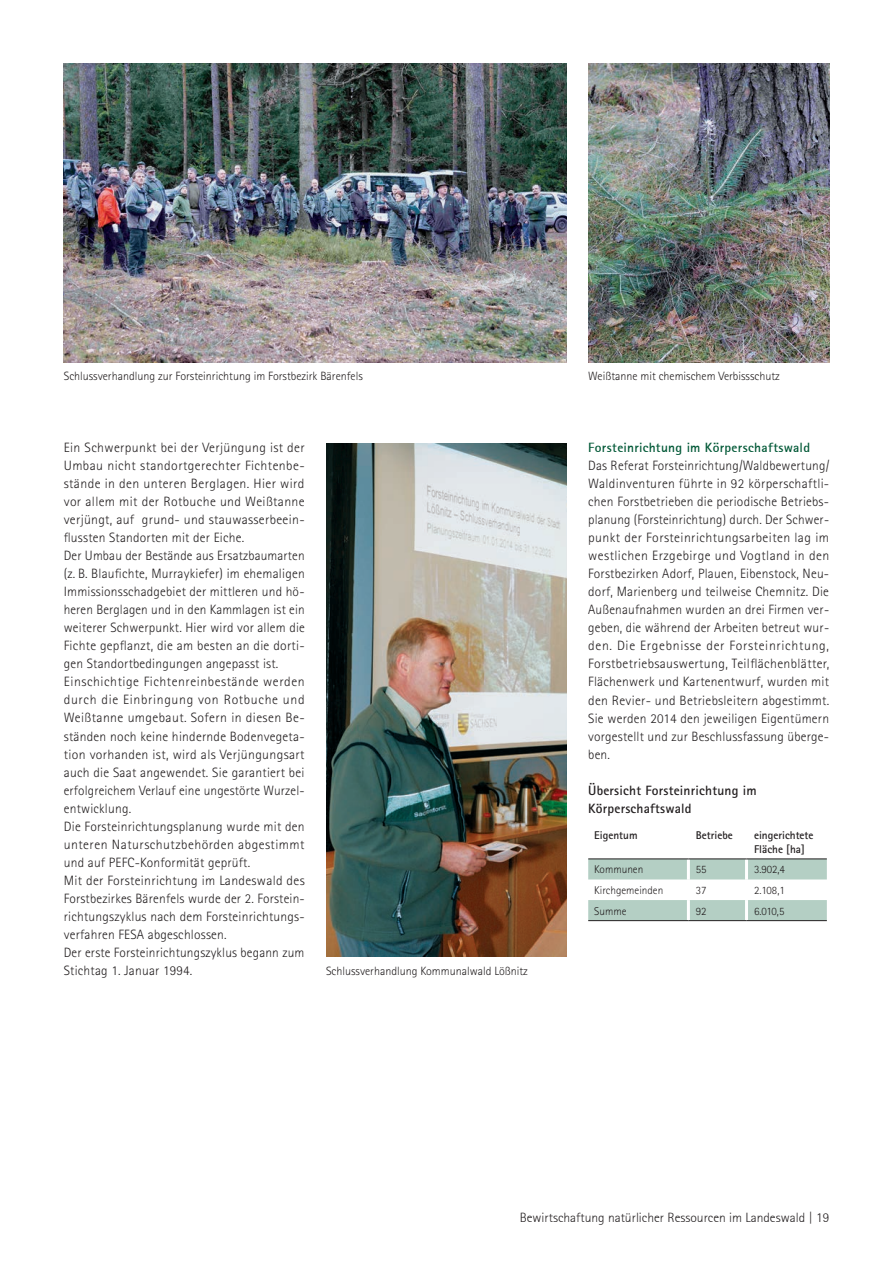
<style>
.page{position:relative;width:893px;height:1263px;background:#fff}
.page>*{position:absolute;margin:0;border:0;box-sizing:border-box;transform-origin:0 0}
.t1{font:300 13.5px/18px "Rotis Sans Serif";letter-spacing:.015em;color:#231f20;text-align:justify}
.t2{font:300 13.5px "Rotis Sans Serif 45";color:#231f20}
.kleine_Text-_Tabelle{font:700 13.5px/18px "Rotis Sans Serif";letter-spacing:.015em;color:#231f20}
.t3{font:700 13.5px "Rotis Sans Serif 65";letter-spacing:.02em;color:#005836}
.Figure{font:300 12px "Rotis Sans Serif";color:#231f20}
.Table{font:300 11.25px "Rotis Sans Serif";color:#231f20}
.Table-2{font:700 11.25px/13.5px "Rotis Sans Serif";color:#231f20}
</style>
<div class="page">
<img style="left:64px;top:64px;width:503px;height:298px">
<img style="left:588px;top:64px;width:241px;height:298px">
<svg style="left:588px;top:859px;width:239px;height:61px"></svg>
<hr style="left:687px;top:859px;width:3px;height:20px;background:#fff">
<hr style="left:745px;top:859px;width:3px;height:20px;background:#fff">
<hr style="left:687px;top:879px;width:3px;height:21px;background:#fff">
<hr style="left:745px;top:879px;width:3px;height:21px;background:#fff">
<hr style="left:687px;top:900px;width:3px;height:20px;background:#fff">
<hr style="left:745px;top:900px;width:3px;height:20px;background:#fff">
<hr style="left:588px;top:858px;width:100px;height:1px;background:#231f20">
<hr style="left:688px;top:858px;width:58px;height:1px;background:#231f20">
<hr style="left:746px;top:858px;width:81px;height:1px;background:#231f20">
<hr style="left:588px;top:920px;width:100px;height:1px;background:#231f20">
<hr style="left:688px;top:920px;width:58px;height:1px;background:#231f20">
<hr style="left:746px;top:920px;width:81px;height:1px;background:#231f20">
<img style="left:326px;top:443px;width:241px;height:513px">
<p class="Figure" style="left:64px;top:369px;width:301px">Schlussverhandlung zur Forsteinrichtung im Forstbezirk Bärenfels</p>
<p class="Figure" style="left:588px;top:369px;width:193px">Weißtanne mit chemischem Verbissschutz</p>
<p class="t1" style="left:64px;top:439px;width:243px">Ein Schwerpunkt bei der Verjüngung ist der Umbau nicht standortgerechter Fichtenbe&shy;stände in den unteren Berglagen. Hier wird vor allem mit der Rotbuche und Weißtanne verjüngt, auf grund- und stauwasserbeein&shy;flussten Standorten mit der Eiche.</p>
<p class="t1" style="left:64px;top:547px;width:243px">Der Umbau der Bestände aus Ersatzbaumarten (z. B. Blaufichte, Murraykiefer) im ehemaligen Immissionsschadgebiet der mittleren und hö&shy;heren Berglagen und in den Kammlagen ist ein weiterer Schwerpunkt. Hier wird vor allem die Fichte gepflanzt, die am besten an die dorti&shy;gen Standortbedingungen angepasst ist.</p>
<p class="t1" style="left:64px;top:673px;width:242px">Einschichtige Fichtenreinbestände werden durch die Einbringung von Rotbuche und Weißtanne umgebaut. Sofern in diesen Be&shy;ständen noch keine hindernde Bodenvegeta&shy;tion vorhanden ist, wird als Verjüngungsart auch die Saat angewendet. Sie garantiert bei erfolgreichem Verlauf eine ungestörte Wurzel&shy;entwicklung.</p>
<p class="t1" style="left:64px;top:817px;width:242px">Die Forsteinrichtungsplanung wurde mit den unteren Naturschutzbehörden abgestimmt und auf PEFC-Konformität geprüft.</p>
<p class="t1" style="left:64px;top:871px;width:242px">Mit der Forsteinrichtung im Landeswald des Forstbezirkes Bärenfels wurde der 2. Forstein&shy;richtungszyklus nach dem Forsteinrichtungs&shy;verfahren FESA abgeschlossen.</p>
<p class="t1" style="left:64px;top:943px;width:242px">Der erste Forsteinrichtungszyklus begann zum<br>Stichtag 1. Januar 1994.</p>
<p class="Figure" style="left:326px;top:963px;width:203px">Schlussverhandlung Kommunalwald Lößnitz</p>
<p class="t3" style="left:588px;top:439px;width:223px">Forsteinrichtung im Körperschaftswald</p>
<p class="t1" style="left:588px;top:457px;width:243px">Das Referat Forsteinrichtung/Waldbewertung/ Waldinventuren führte in 92 körperschaftli&shy;chen Forstbetrieben die periodische Betriebs&shy;planung (Forsteinrichtung) durch. Der Schwer&shy;punkt der Forsteinrichtungsarbeiten lag im westlichen Erzgebirge und Vogtland in den Forstbezirken Adorf, Plauen, Eibenstock, Neu&shy;dorf, Marienberg und teilweise Chemnitz. Die Außenaufnahmen wurden an drei Firmen ver&shy;geben, die während der Arbeiten betreut wur&shy;den. Die Ergebnisse der Forsteinrichtung, Forstbetriebsauswertung, Teilflächenblätter, Flächenwerk und Kartenentwurf, wurden mit den Revier- und Betriebsleitern abgestimmt.<br>Sie werden 2014 den jeweiligen Eigentümern vorgestellt und zur Beschlussfassung überge&shy;ben.</p>
<p class="kleine_Text-_Tabelle" style="left:588px;top:781px;width:170px">Übersicht Forsteinrichtung im<br>Körperschaftswald</p>
<p class="Table-2" style="left:594px;top:829px;width:45px">Eigentum</p>
<p class="Table-2" style="left:696px;top:829px;width:39px">Betriebe</p>
<p class="Table-2" style="left:754px;top:829px;width:61px">eingerichtete<br>Fläche [ha]</p>
<p class="Table" style="left:594px;top:863px;width:51px">Kommunen</p>
<p class="Table" style="left:696px;top:863px;width:12px">55</p>
<p class="Table" style="left:754px;top:863px;width:33px">3.902,4</p>
<p class="Table" style="left:594px;top:884px;width:71px">Kirchgemeinden</p>
<p class="Table" style="left:696px;top:884px;width:12px">37</p>
<p class="Table" style="left:754px;top:884px;width:32px">2.108,1</p>
<p class="Table" style="left:594px;top:904px;width:34px">Summe</p>
<p class="Table" style="left:696px;top:904px;width:12px">92</p>
<p class="Table" style="left:754px;top:904px;width:32px">6.010,5</p>
<p class="t2" style="left:520px;top:1209px;width:311px">Bewirtschaftung natürlicher Ressourcen im Landeswald | 19</p>
</div>
